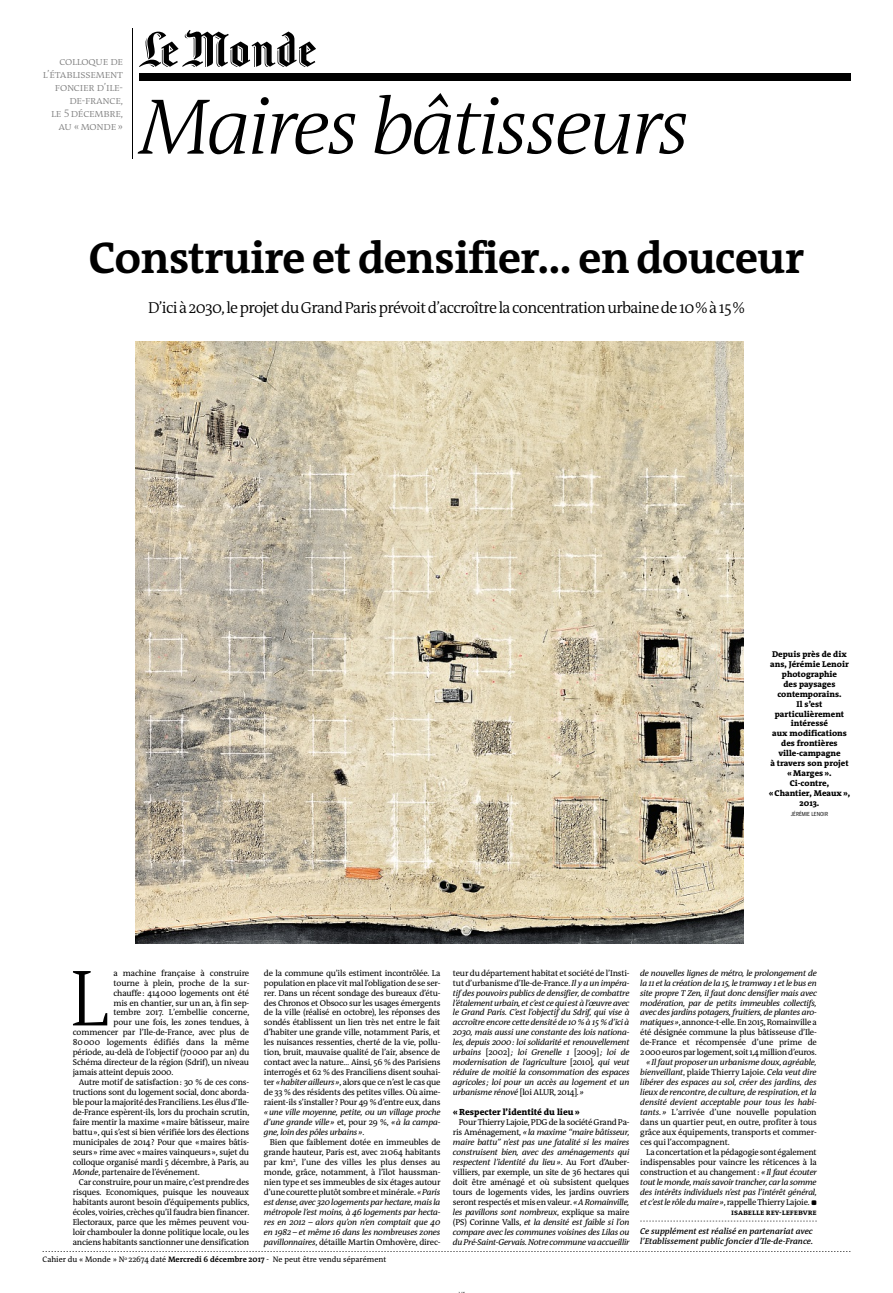
<style>
.page{position:relative;width:893px;height:1293px;background:#fff}
.page>*{position:absolute;margin:0;border:0;box-sizing:border-box;transform-origin:0 0}
.t1{font:300 80.5px "The Antiqua B W3";color:#000}
.t2{font:italic 300 79.7px "The Antiqua B W3";letter-spacing:-.04em;color:#000}
.t3{font:700 44.8px "The Antiqua B W7";letter-spacing:-.02em;color:#000}
.t4{font:300 15.9px "The Antiqua B W4";letter-spacing:-.04em;color:#000}
.t5{font:300 11px/13px "The Antiqua B W3 c";letter-spacing:-.015em;color:#7c7c7c;text-align:right}
.t6{font:800 9px "The Antiqua B W8";color:#000}
.t7{font:8.6px/10px "The Antiqua B W5 Plain";letter-spacing:-.025em;color:#000;text-align:justify}
.t8{font:italic 8.6px/10px "The Antiqua B W5 Plain";letter-spacing:-.025em;color:#000;text-align:justify}
.t9{font:italic 600 8.6px/10px "The Antiqua B W6";color:#000}
.t10{font:8.6px "The Antiqua B W5 Plain";letter-spacing:-.005em;color:#000}
.t11{font:800 8.5px/10px "The Antiqua B W8";color:#000;text-align:center}
.t12{font:8px "The Antiqua B W5 Plain";color:#000}
.t13{font:700 8px "The Antiqua B W7 c";color:#000}
.t14{font:5.5px "Benton Sans Cond";color:#000}
.s1{font-style:italic}
.s2{font-style:normal}
.s3{font-family:"The Antiqua B W7";font-weight:700}
.s4{font-family:"Le Monde Puce";font-size:6.8px}
</style>
<div class="page">
<svg style="left:43px;top:1251px;width:807px;height:1px"></svg>
<img style="left:135px;top:341px;width:608px;height:603px">
<svg style="left:640px;top:1220px;width:177px;height:1px"></svg>
<div style="left:139px;top:73px;width:711px;height:7px;background:#000"></div>
<svg style="left:139px;top:30px;width:176px;height:37px"></svg>
<hr style="left:132px;top:28px;width:1px;height:130px;background:#000">
<p class="t5" style="left:43px;top:55px;width:82px">colloque de l’établissement foncier d’ile&shy;de-france,<br>le 5décembre, au «monde»</p>
<h2 class="t2" style="left:139px;top:76px;width:553px">Maires bâtisseurs</h2>
<h3 class="t3" style="left:89px;top:229px;width:717px">Construire et densifier… en douceur</h3>
<h3 class="t4" style="left:148px;top:297px;width:598px">D’icià2030,leprojetduGrandParisprévoitd’accroîtrelaconcentrationurbainede10%à15%</h3>
<p class="t11" style="left:769px;top:649px;width:83px">Depuis près de dix ans, Jérémie Lenoir photographie<br>des paysages contemporains.<br>Il s’est particulièrement intéressé<br>aux modifications des frontières ville-campagne<br>à travers son projet «Marges».<br>Ci-contre, «Chantier, Meaux»,<br>2013.</p>
<p class="t14" style="left:791px;top:811px;width:39px">JÉRÉMIE LENOIR</p>
<h1 class="t1" style="left:70px;top:946px;width:42px">L</h1>
<p class="t7" style="left:113px;top:967px;width:137px">a machine française à construire</p>
<p class="t7" style="left:113px;top:977px;width:137px">tourne à plein, proche de la sur-</p>
<p class="t7" style="left:113px;top:987px;width:137px">chauffe: 414000 logements ont été</p>
<p class="t7" style="left:113px;top:997px;width:137px">mis en chantier, sur un an, à fin sep-</p>
<p class="t7" style="left:113px;top:1007px;width:137px">tembre 2017. L’embellie concerne,</p>
<p class="t7" style="left:113px;top:1017px;width:137px">pour une fois, les zones tendues, à</p>
<p class="t7" style="left:73px;top:1027px;width:178px">commencer par l’Ile-de-France, avec plus de</p>
<p class="t10" style="left:73px;top:1037px;width:178px">80000 logements édifiés dans la même</p>
<p class="t7" style="left:73px;top:1047px;width:178px">période, au-delà de l’objectif (70000 par an) du</p>
<p class="t7" style="left:73px;top:1057px;width:178px">Schéma directeur de la région (Sdrif), un niveau</p>
<p class="t7" style="left:73px;top:1067px;width:102px">jamais atteint depuis 2000.</p>
<p class="t7" style="left:79px;top:1077px;width:172px">Autre motif de satisfaction: 30 % de ces cons-</p>
<p class="t7" style="left:73px;top:1087px;width:178px">tructions sont du logement social, donc aborda-</p>
<p class="t7" style="left:73px;top:1097px;width:178px">blepour lamajoritédesFranciliens.Lesélusd’Ile-</p>
<p class="t7" style="left:73px;top:1107px;width:178px">de-France espèrent-ils, lors du prochain scrutin,</p>
<p class="t7" style="left:73px;top:1117px;width:178px">faire mentir la maxime «maire bâtisseur, maire</p>
<p class="t7" style="left:73px;top:1127px;width:178px">battu», qui s’est si bien vérifiée lors des élections</p>
<p class="t7" style="left:73px;top:1137px;width:178px">municipales de 2014? Pour que «maires bâtis-</p>
<p class="t7" style="left:73px;top:1147px;width:178px">seurs» rime avec «maires vainqueurs», sujet du</p>
<p class="t7" style="left:73px;top:1157px;width:178px">colloque organisé mardi 5 décembre, à Paris, au</p>
<p class="t7" style="left:73px;top:1167px;width:128px"><span class="s1">Monde</span>, partenaire de l’événement.</p>
<p class="t7" style="left:79px;top:1177px;width:172px">Car construire,pourunmaire, c’estprendredes</p>
<p class="t7" style="left:73px;top:1187px;width:178px">risques. Economiques, puisque les nouveaux</p>
<p class="t7" style="left:73px;top:1197px;width:178px">habitants auront besoin d’équipements publics,</p>
<p class="t7" style="left:73px;top:1207px;width:178px">écoles, voiries, crèches qu’il faudra bien financer.</p>
<p class="t7" style="left:73px;top:1217px;width:178px">Electoraux, parce que les mêmes peuvent vou-</p>
<p class="t7" style="left:73px;top:1227px;width:178px">loir chambouler la donne politique locale, ou les</p>
<p class="t7" style="left:73px;top:1236px;width:178px">anciens habitants sanctionner une densification</p>
<p class="t7" style="left:264px;top:967px;width:178px">de la commune qu’ils estiment incontrôlée. La population en place vit mal l’obligation de se ser&shy;rer. Dans un récent sondage des bureaux d’étu&shy;des Chronos et Obsoco sur les usages émergents de la ville (réalisé en octobre), les réponses des sondés établissent un lien très net entre le fait d’habiter une grande ville, notamment Paris, et les nuisances ressenties, cherté de la vie, pollu&shy;tion, bruit, mauvaise qualité de l’air, absence de contact avec la nature… Ainsi, 56 % des Parisiens interrogés et 62 % des Franciliens disent souhai&shy;ter <span class="s1">«habiter ailleurs»</span>, alors que ce n’est le cas que de 33 % des résidents des petites villes. Où aime&shy;raient-ils s’installer? Pour 49 % d’entre eux, dans</p>
<p class="t8" style="left:264px;top:1107px;width:178px">«une ville moyenne, petite, ou un village proche d’une grande ville» <span class="s2">et, pour 29 %,</span> «à la campa&shy;gne, loin des pôles urbains»<span class="s2">.</span></p>
<p class="t7" style="left:264px;top:1137px;width:178px;text-indent:6px">Bien que faiblement dotée en immeubles de grande hauteur, Paris est, avec 21064 habitants par km<sup>2</sup>, l’une des villes les plus denses au monde, grâce, notamment, à l’îlot haussman&shy;nien type et ses immeubles de six étages autour d’unecouretteplutôtsombreetminérale.<span class="s1">«Paris est dense, avec 320 logements par hectare, mais la métropole l’est moins, à 46 logements par hecta&shy;res en 2012 – alors qu’on n’en comptait que 40 en 1982 – et même 16 dans les nombreuses zones pavillonnaires</span>, détaille Martin Omhovère, direc-</p>
<p class="t12" style="left:43px;top:1254px;width:345px">Cahier du « Monde » N<sup>o</sup> 22674 daté <span class="s3">Mercredi 6 décembre 2017</span> - Ne peut être vendu séparément</p>
<p class="t8" style="left:453px;top:967px;width:178px"><span class="s2">teur du département habitat et société de l’Insti&shy;tut d’urbanisme d’Ile-de-France.</span> Il y a un impéra&shy;tif des pouvoirs publics de densifier, de combattre l’étalementurbain, et c’estcequi estàl’œuvreavec le Grand Paris. C’est l’objectif du Sdrif, qui vise à accroître encore cette densité de 10 % à 15 % d’ici à 2030, mais aussi une constante des lois nationa&shy;les, depuis 2000: loi solidarité et renouvellement urbains <span class="s2">[2002]</span>; loi Grenelle 1 <span class="s2">[2009]</span>; loi de modernisation de l’agriculture <span class="s2">[2010]</span>, qui veut réduire de moitié la consommation des espaces agricoles; loi pour un accès au logement et un urbanisme rénové <span class="s2">[loi ALUR, 2014]</span>.»</p>
<p class="t6" style="left:453px;top:1106px;width:128px">«Respecter l’identité du lieu»</p>
<p class="t8" style="left:453px;top:1117px;width:178px;text-indent:6px"><span class="s2">Pour Thierry Lajoie, PDG de la société Grand Pa&shy;ris Aménagement,</span> «la maxime “maire bâtisseur, maire battu” n’est pas une fatalité si les maires construisent bien, avec des aménagements qui respectent l’identité du lieu»<span class="s2">. Au Fort d’Auber&shy;villiers, par exemple, un site de 36 hectares qui doit être aménagé et où subsistent quelques tours de logements vides, les jardins ouvriers seront respectésetmisenvaleur.</span>«ARomainville, les pavillons sont nombreux<span class="s2">, explique sa maire (PS) Corinne Valls,</span> et la densité est faible si l’on compare avec les communes voisines des Lilas ou duPré-Saint-Gervais.Notrecommunevaaccueillir</p>
<p class="t8" style="left:640px;top:967px;width:178px">de nouvelles lignes de métro, le prolongement de la 11 et la création de la 15, le tramway 1 et le bus en site propre T Zen, il faut donc densifier mais avec modération, par de petits immeubles collectifs, avec des jardins potagers, fruitiers, de plantes aro&shy;matiques»<span class="s2">,annonce-t-elle.En2015,Romainvillea été désignée commune la plus bâtisseuse d’Ile&shy;de-France et récompensée d’une prime de 2000eurospar logement, soit1,4milliond’euros.</span></p>
<p class="t8" style="left:640px;top:1057px;width:178px;text-indent:6px">«Ilfaut proposer un urbanisme doux, agréable, bienveillant<span class="s2">, plaide Thierry Lajoie.</span> Cela veut dire libérer des espaces au sol, créer des jardins, des lieux de rencontre, de culture, de respiration, et la densité devient acceptable pour tous les habi&shy;tants.» <span class="s2">L’arrivée d’une nouvelle population dans un quartier peut, en outre, profiter à tous grâce aux équipements, transports et commer&shy;ces qui l’accompagnent.</span></p>
<p class="t7" style="left:640px;top:1147px;width:178px;text-indent:6px">La concertation et la pédagogie sont également indispensables pour vaincre les réticences à la construction et au changement: <span class="s1">«Ilfaut écouter tout le monde, mais savoir trancher, car la somme des intérêts individuels n’est pas l’intérêt général, et c’estlerôledumaire»</span>,rappelleThierryLajoie. <span class="s4">p</span></p>
<p class="t13" style="left:731px;top:1207px;width:87px">isabelle rey-lefebvre</p>
<p class="t9" style="left:640px;top:1226px;width:174px">Ce supplément est réalisé en partenariat avec l’Etablissement public foncier d’Ile-de-France.</p>
</div>
